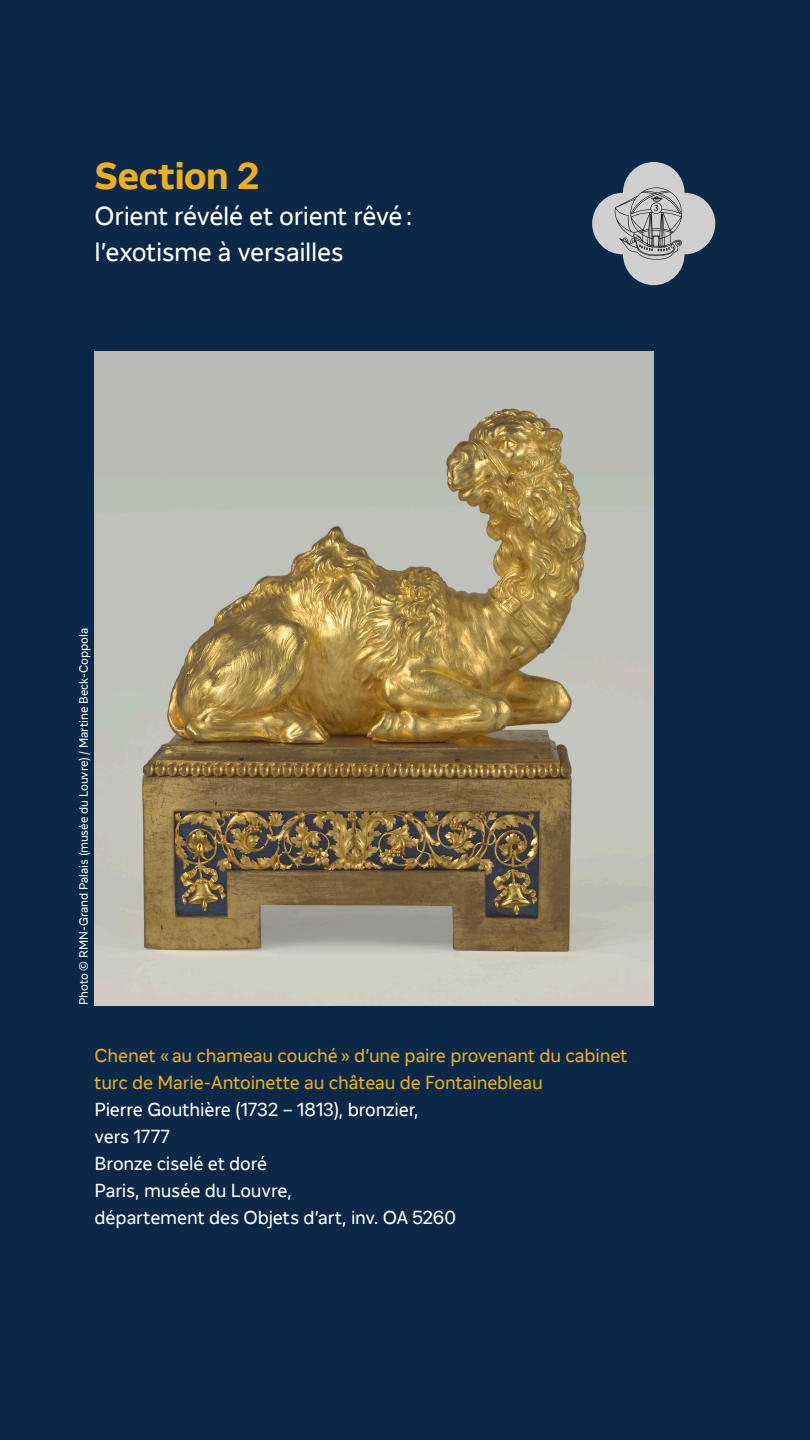
<style>
.page{position:relative;width:810px;height:1440px;background:#0c2849}
.page>*{position:absolute;margin:0;border:0;box-sizing:border-box;transform-origin:0 0}
.LAD_Frutiger_Header{font:700 37.5px "LAD";letter-spacing:-.01em;color:#eeaf1b}
.LAD_Frutiger_Header-2{font:26.25px "LAD";letter-spacing:-.015em;color:#fff}
.LAD_Frutiger_Intro{font:18.75px "LAD";letter-spacing:-.01em;color:#fff}
.LAD_Frutiger_Intro-2{font:18.75px/27px "LAD";letter-spacing:-.01em;color:#e6b020}
.LAD_Frutiger_Header-3{font:12px "LAD";letter-spacing:-.005em;color:#fff}
</style>
<div class="page">
<img style="left:95px;top:351px;width:559px;height:654px">
<svg style="left:592px;top:162px;width:123px;height:123px"></svg>
<p class="LAD_Frutiger_Header" style="left:95px;top:152px;width:166px">Section 2</p>
<p class="LAD_Frutiger_Header-2" style="left:95px;top:200px;width:319px">Orient révélé et orient rêvé:</p>
<p class="LAD_Frutiger_Header-2" style="left:95px;top:236px;width:251px">l’exotisme à versailles</p>
<p class="LAD_Frutiger_Header-3" style="left:77px;top:1005px;width:379px;rotate:-90deg">Photo © RMN-Grand Palais (musée du Louvre) / Martine Beck-Coppola</p>
<p class="LAD_Frutiger_Intro-2" style="left:95px;top:1043px;width:534px">Chenet «au chameau couché» d’une paire provenant du cabinet turc de Marie-Antoinette au château de Fontainebleau</p>
<p class="LAD_Frutiger_Intro" style="left:95px;top:1098px;width:326px">Pierre Gouthière (1732 – 1813), bronzier,</p>
<p class="LAD_Frutiger_Intro" style="left:95px;top:1125px;width:77px">vers 1777</p>
<p class="LAD_Frutiger_Intro" style="left:95px;top:1152px;width:174px">Bronze ciselé et doré</p>
<p class="LAD_Frutiger_Intro" style="left:95px;top:1179px;width:199px">Paris, musée du Louvre,</p>
<p class="LAD_Frutiger_Intro" style="left:95px;top:1206px;width:363px">département des Objets d’art, inv. OA 5260</p>
</div>
